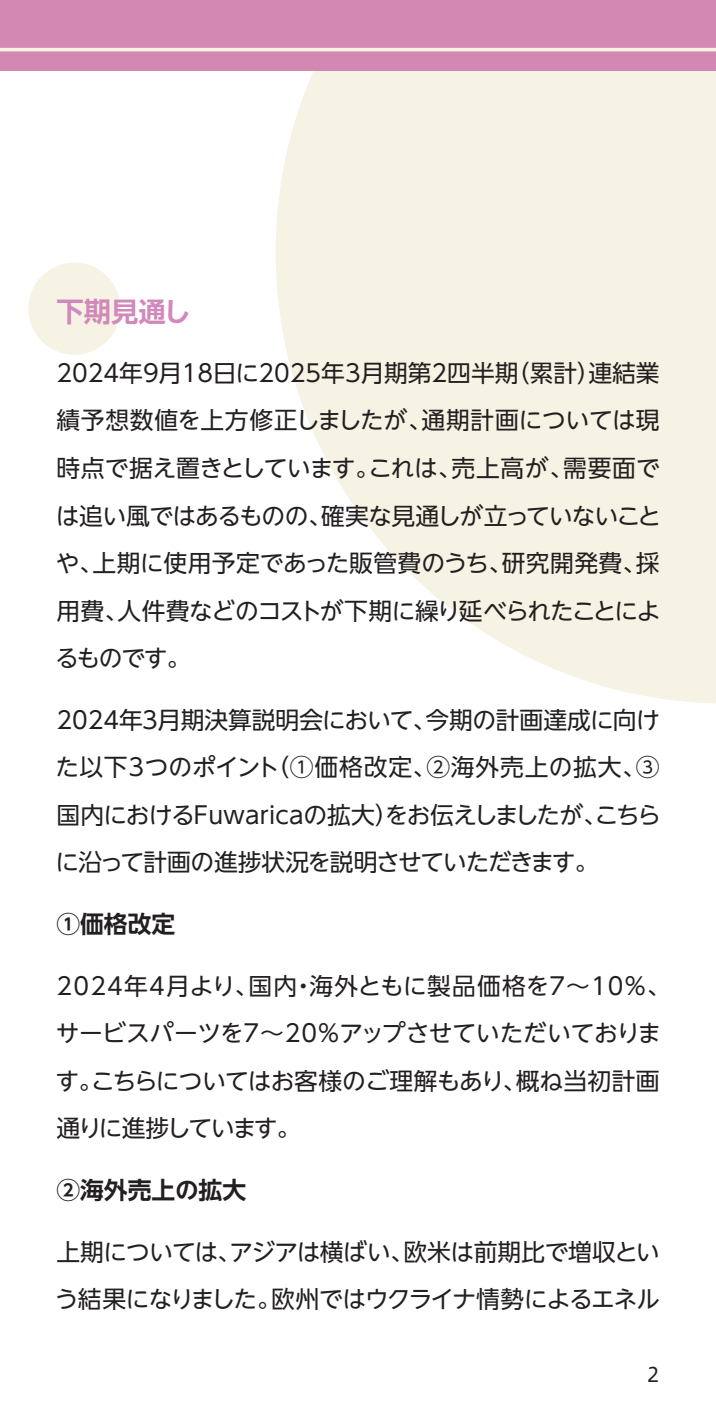
<style>
.page{position:relative;width:716px;height:1418px;background:#fff}
.page>*{position:absolute;margin:0;border:0;box-sizing:border-box;transform-origin:0 0}
.本文-01{font:700 27.25px "UD Shin Go NT Pr 6 N De";color:#d188ba}
.本文-01-2{font:23.75px/47.5px "UD Shin Go NT Pr 6 N";letter-spacing:-.025em;color:#231f20;text-align:justify}
.本文-01-3{font:700 23.75px "UD Shin Go NT Pr 6 N De";color:#231f20}
.t1{font:20px "Hiragino UD Sans F Std N W4";color:#231f20}
</style>
<div class="page">
<svg style="left:276px;top:71px;width:440px;height:632px;fill:#f6f3e5"></svg>
<div style="left:28px;top:262px;width:92px;height:93px;background:#f6f3e5;border-radius:50%"></div>
<div style="left:0;top:0;width:716px;height:71px;background:#d288b3"></div>
<hr style="left:0;top:48px;width:716px;height:3px;background:#f6f3e5">
<p class="本文-01" style="left:56px;top:289px;width:136px">下期見通し</p>
<p class="本文-01-2" style="left:55px;top:348px;width:608px">2024年9月18日に2025年3月期第2四半期（累計）連結業績予想数値を上方修正しましたが、通期計画については現時点で据え置きとしています。これは、売上高が、需要面では追い風ではあるものの、確実な見通しが立っていないことや、上期に使用予定であった販管費のうち、研究開発費、採用費、人件費などのコストが下期に繰り延べられたことによるものです。</p>
<p class="本文-01-2" style="left:56px;top:695px;width:607px">2024年３月期決算説明会において、今期の計画達成に向けた以下3つのポイント（①価格改定、②海外売上の拡大、③国内におけるFuwaricaの拡大）をお伝えしましたが、こちらに沿って計画の進捗状況を説明させていただきます。</p>
<p class="本文-01-3" style="left:56px;top:904px;width:120px">①価格改定</p>
<p class="本文-01-2" style="left:56px;top:961px;width:617px;text-align:left">2024年4月より、国内・海外ともに製品価格を7～10%、サービスパーツを7～20%アップさせていただいております。こちらについてはお客様のご理解もあり、概ね当初計画通りに進捗しています。</p>
<p class="本文-01-3" style="left:56px;top:1170px;width:191px">②海外売上の拡大</p>
<p class="本文-01-2" style="left:55px;top:1227px;width:606px">上期については、アジアは横ばい、欧米は前期比で増収という結果になりました。欧州ではウクライナ情勢によるエネル</p>
<p class="t1" style="left:647px;top:1359px;width:14px">2</p>
</div>
